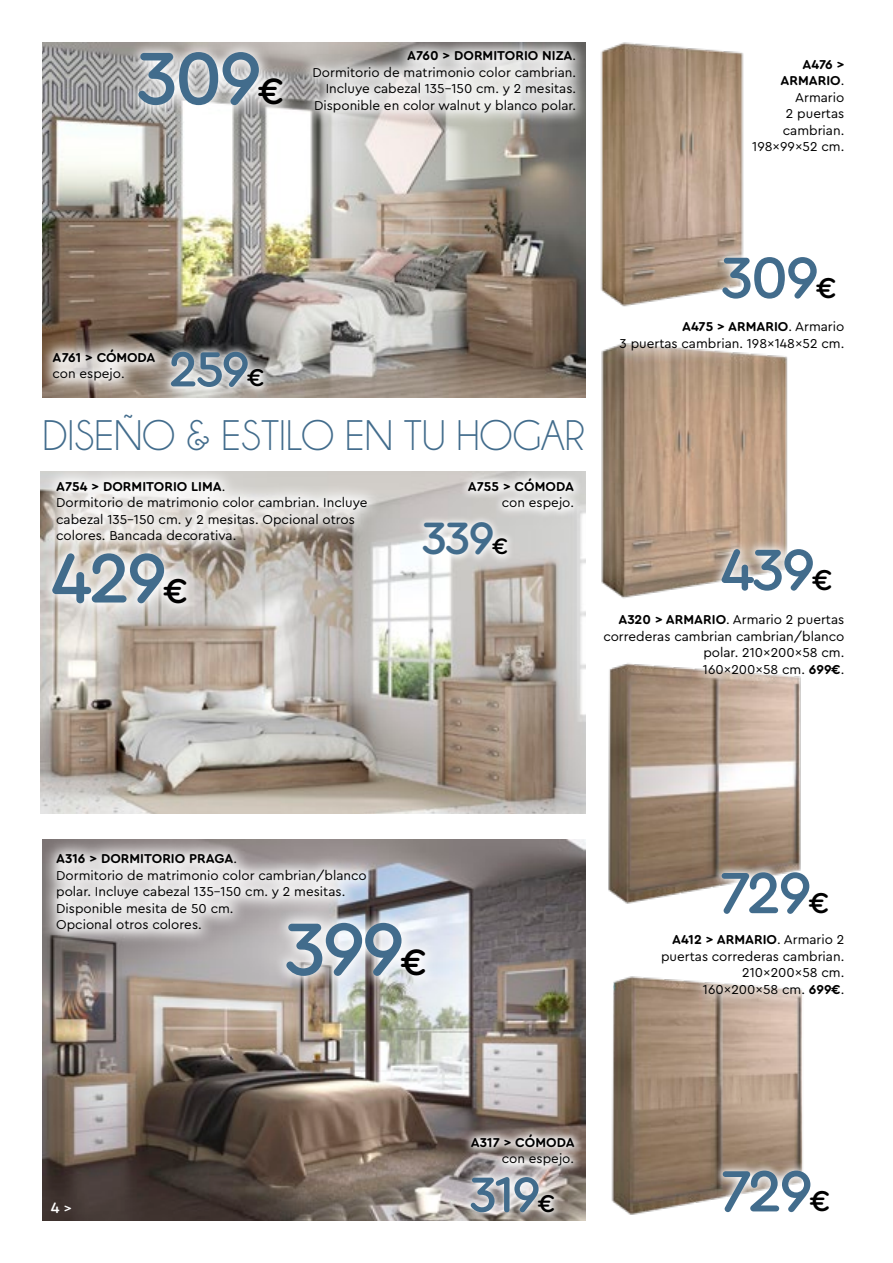
<style>
.page{position:relative;width:893px;height:1263px;background:#fff}
.page>*{position:absolute;margin:0;border:0;box-sizing:border-box;transform-origin:0 0}
.t1{font:500 77.85px "Cera Round Pro";letter-spacing:-.05em;color:#426c8c}
.t2{font:500 73.2px "Cera Round Pro";color:#426c8c}
.t3{font:500 60.9px "Cera Round Pro";letter-spacing:-.05em;color:#426c8c}
.t4{font:500 51.75px "Cera Round Pro";letter-spacing:-.05em;color:#426c8c}
.t5{font:500 47.55px "Cera Round Pro";color:#426c8c}
.t6{font:43.2px "Champagne&Limousines";color:#426c8c}
.t7{font:500 15.75px "Cera Round Pro";color:#fff}
.t8{font:13.5px/16.5px "Cera Round Pro";color:#000;text-align:right}
.t9{font:700 13.5px "Cera Round Pro";color:#000}
.s1{font-size:38.4px;color:#000}
.s2{font-weight:400}
.s3{font-weight:700}
.s4{font-size:25.5px;color:#000}
.s5{font-size:36.15px;color:#000}
.s6{font-size:23.4px;color:#000}
.s7{font-size:30px;color:#000}
.s8{font-size:14.25px}
</style>
<div class="page">
<img style="left:40px;top:472px;width:545px;height:341px">
<img style="left:608px;top:689px;width:193px;height:215px">
<img style="left:43px;top:43px;width:542px;height:354px">
<svg style="left:298px;top:42px;width:287px;height:85px;background:#cbcac8"></svg>
<svg style="left:42px;top:471px;width:340px;height:85px"></svg>
<svg style="left:459px;top:471px;width:124px;height:48px"></svg>
<img style="left:43px;top:840px;width:542px;height:380px">
<svg style="left:42px;top:839px;width:339px;height:108px;background:#c5c1c2"></svg>
<svg style="left:462px;top:1125px;width:122px;height:50px;background:#a79e9a"></svg>
<img style="left:611px;top:976px;width:192px;height:239px">
<img style="left:601px;top:349px;width:187px;height:250px">
<img style="left:585px;top:42px;width:159px;height:272px">
<div style="left:738px;top:44px;width:121px;height:123px;background:#fff"></div>
<div style="left:605px;top:307px;width:254px;height:57px;background:#fff;opacity:.7"></div>
<div style="left:646px;top:919px;width:213px;height:90px;background:#fff;opacity:.7"></div>
<div style="left:589px;top:599px;width:270px;height:90px;background:#fff;opacity:.7"></div>
<svg style="left:42px;top:334px;width:128px;height:61px;background:#a79c92"></svg>
<svg style="left:125px;top:42px;width:171px;height:77px"></svg>
<svg style="left:40px;top:540px;width:159px;height:76px"></svg>
<svg style="left:273px;top:909px;width:165px;height:81px"></svg>
<svg style="left:162px;top:342px;width:110px;height:54px;background:#acaaa8"></svg>
<svg style="left:415px;top:514px;width:101px;height:49px"></svg>
<svg style="left:462px;top:1168px;width:101px;height:53px;background:#c0bab8"></svg>
<div style="left:712px;top:246px;width:134px;height:63px;background:#fff"></div>
<svg style="left:711px;top:538px;width:131px;height:63px"></svg>
<svg style="left:711px;top:862px;width:128px;height:62px"></svg>
<svg style="left:712px;top:1160px;width:91px;height:55px"></svg>
<p class="t1" style="left:136px;top:25px;width:150px">309<span class="s1">€</span></p>
<p class="t9" style="left:407px;top:46px;width:170px">A760 &gt; DORMITORIO NIZA<span class="s2">.</span></p>
<p class="t8" style="left:312px;top:63px;width:265px">Dormitorio de matrimonio color cambrian.<br>Incluye cabezal 135-150 cm. y 2 mesitas.</p>
<p class="t8" style="left:314px;top:96px;width:264px">Disponible en color walnut y blanco polar.</p>
<p class="t8" style="left:752px;top:55px;width:94px"><span class="s3">A476 &gt;<br>ARMARIO</span>.<br>Armario<br>2 puertas cambrian.<br>198x99x52 cm.</p>
<p class="t9" style="left:53px;top:348px;width:104px">A761 &gt; CÓMODA</p>
<p class="t8" style="left:53px;top:365px;width:74px">con espejo.</p>
<p class="t4" style="left:168px;top:333px;width:98px">259<span class="s4">€</span></p>
<p class="t6" style="left:43px;top:413px;width:544px">DISEÑO &amp; ESTILO EN TU HOGAR</p>
<p class="t9" style="left:56px;top:477px;width:171px">A754 &gt; DORMITORIO LIMA<span class="s2">.</span></p>
<p class="t8" style="left:56px;top:494px;width:313px;text-align:left">Dormitorio de matrimonio color cambrian. Incluye cabezal 135-150 cm. y 2 mesitas. Opcional otros colores. Bancada decorativa.</p>
<p class="t2" style="left:51px;top:528px;width:139px">429<span class="s5">€</span></p>
<p class="t9" style="left:468px;top:477px;width:108px">A755 &gt; CÓMODA</p>
<p class="t8" style="left:502px;top:494px;width:74px">con espejo.</p>
<p class="t5" style="left:422px;top:506px;width:88px">339<span class="s6">€</span></p>
<p class="t3" style="left:720px;top:236px;width:118px">309<span class="s7">€</span></p>
<p class="t9" style="left:682px;top:317px;width:164px">A475 &gt; ARMARIO<span class="s2">. Armario</span></p>
<p class="t8" style="left:620px;top:334px;width:226px">3 puertas cambrian. 198x148x52 cm.</p>
<p class="t3" style="left:720px;top:528px;width:114px">439<span class="s7">€</span></p>
<p class="t8" style="left:603px;top:611px;width:242px"><span class="s3">A320 &gt; ARMARIO</span>. Armario 2 puertas correderas cambrian cambrian/blanco polar. 210x200x58 cm.</p>
<p class="t8" style="left:703px;top:660px;width:143px">160x200x58 cm. <span class="s3">699€</span>.</p>
<p class="t9" style="left:56px;top:849px;width:182px">A316 &gt; DORMITORIO PRAGA<span class="s2">.</span></p>
<p class="t8" style="left:56px;top:866px;width:312px">Dormitorio de matrimonio color cambrian/blanco</p>
<p class="t8" style="left:56px;top:883px;width:291px;text-align:left">polar. Incluye cabezal 135-150 cm. y 2 mesitas.<br>Disponible mesita de 50 cm.</p>
<p class="t8" style="left:56px;top:916px;width:147px">Opcional otros colores.</p>
<p class="t1" style="left:284px;top:895px;width:145px">399<span class="s1">€</span></p>
<p class="t7" style="left:51px;top:1197px;width:22px">4 <span class="s8">&gt;</span></p>
<p class="t9" style="left:471px;top:1133px;width:105px">A317 &gt; CÓMODA</p>
<p class="t8" style="left:502px;top:1150px;width:74px">con espejo.</p>
<p class="t4" style="left:469px;top:1159px;width:88px">319<span class="s4">€</span></p>
<p class="t3" style="left:719px;top:851px;width:111px">729<span class="s7">€</span></p>
<p class="t9" style="left:672px;top:930px;width:174px">A412 &gt; ARMARIO<span class="s2">. Armario 2</span></p>
<p class="t8" style="left:661px;top:947px;width:185px">puertas correderas cambrian.</p>
<p class="t8" style="left:742px;top:964px;width:104px">210x200x58 cm.</p>
<p class="t8" style="left:703px;top:980px;width:143px">160x200x58 cm. <span class="s3">699€</span>.</p>
<p class="t3" style="left:720px;top:1149px;width:111px">729<span class="s7">€</span></p>
</div>
